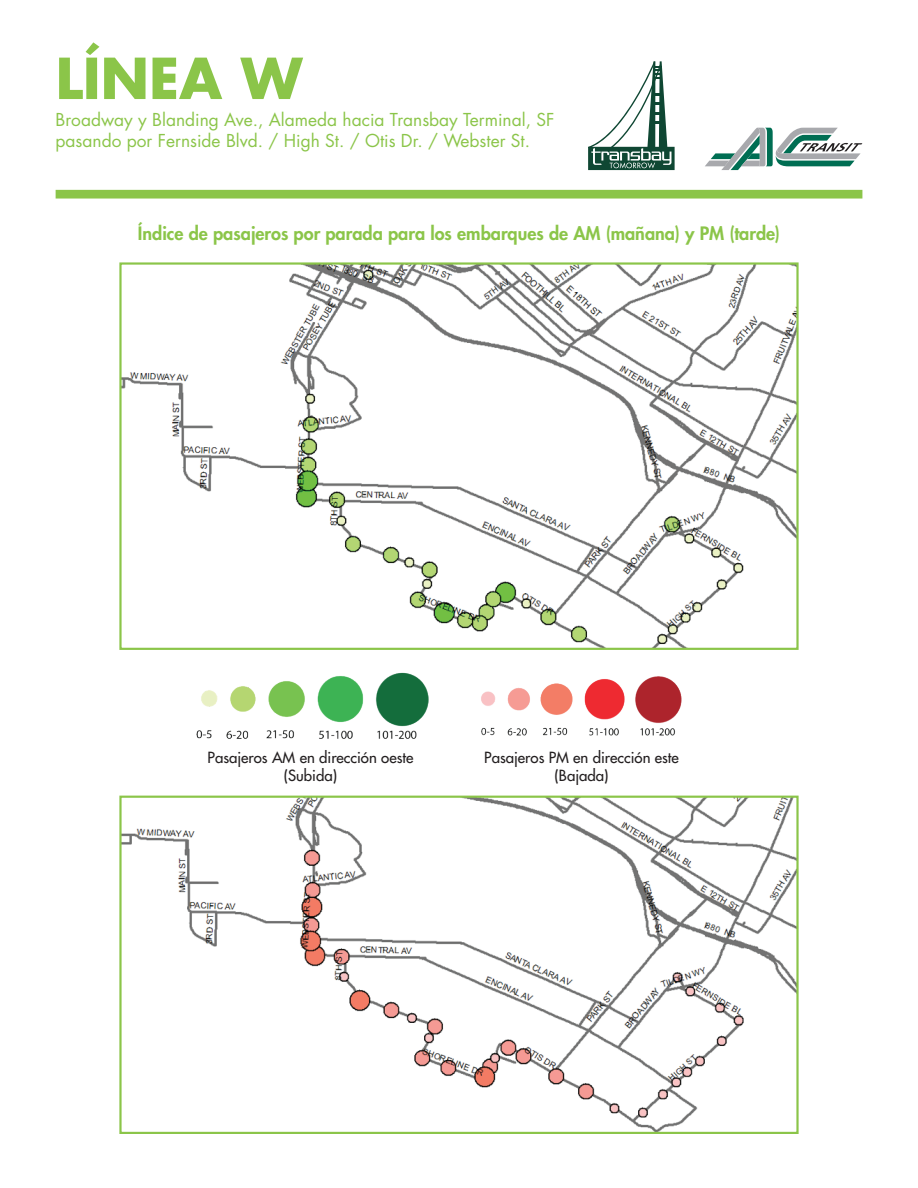
<style>
.page{position:relative;width:918px;height:1188px;background:#fff}
.page>*{position:absolute;margin:0;border:0;box-sizing:border-box;transform-origin:0 0}
.t1{font:700 54.9px "Futura Std";color:#8bc549}
.t2{font:800 18px "Futura Std";color:#8bc549}
.t3{font:17.4px/20.9px "Futura Std";color:#8bc549}
.t4{font:500 15px/18px "Futura Std";color:#231f20;text-align:center}
</style>
<div class="page">
<img style="left:122px;top:265px;width:674px;height:382px">
<div style="left:119px;top:262px;width:680px;height:388px;border:2px solid #8bc549"></div>
<img style="left:122px;top:799px;width:674px;height:332px">
<div style="left:119px;top:796px;width:680px;height:338px;border:2px solid #8bc549"></div>
<img style="left:196px;top:672px;width:233px;height:67px">
<img style="left:481px;top:676px;width:201px;height:60px">
<div style="left:56px;top:190px;width:806px;height:9px;background:#8bc549"></div>
<svg style="left:705px;top:127px;width:157px;height:43px"></svg>
<svg style="left:588px;top:61px;width:87px;height:109px"></svg>
<h1 class="t1" style="left:56px;top:42px;width:248px">LÍNEA W</h1>
<p class="t3" style="left:56px;top:110px;width:500px">Broadway y Blanding Ave., Alameda hacia Transbay Terminal, SF pasando por Fernside Blvd. / High St. / Otis Dr. / Webster St.</p>
<p class="t2" style="left:138px;top:222px;width:644px">Índice de pasajeros por parada para los embarques de AM (mañana) y PM (tarde)</p>
<p class="t4" style="left:208px;top:749px;width:207px">Pasajeros AM en dirección oeste (Subida)</p>
<p class="t4" style="left:484px;top:749px;width:196px">Pasajeros PM en dirección este (Bajada)</p>
</div>
